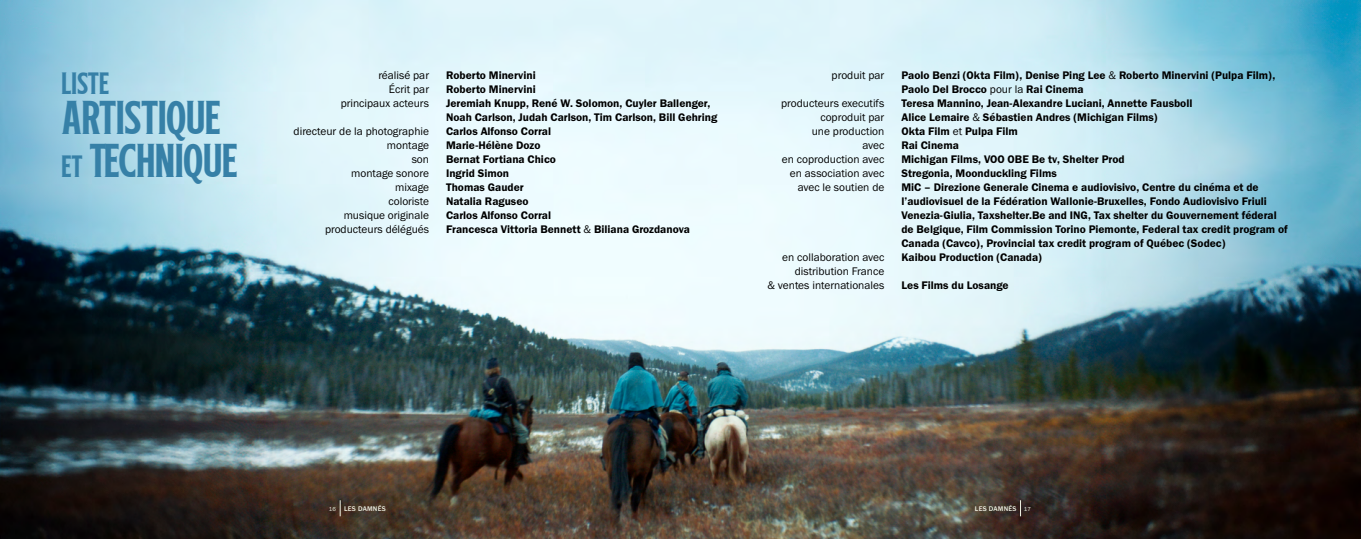
<style>
.page{position:relative;width:1361px;height:539px;background:#fff}
.page>*{position:absolute;margin:0;border:0;box-sizing:border-box;transform-origin:0 0}
.t1{font:44.2px/43.1px "Melvins One";color:#3680a7}
.t2{font:28.7px "Melvins One";color:#3680a7}
.t3{font:11.4px/14px "Franklin Gothic URW Dem";color:#000}
.t4{font:11.4px/14px "Franklin Gothic URW Boo";color:#000;text-align:right}
.t5{font:500 7px "Franklin Gothic URW";letter-spacing:.03em;color:#f1f3e5}
.s1{font-size:28.7px}
.s2{font-family:"Franklin Gothic URW Boo"}
.s3{font-family:"Franklin Gothic URW Boo";font-weight:400;font-size:6px}
</style>
<div class="page">
<img style="left:0;top:0;width:1361px;height:539px">
<svg style="left:340px;top:500px;width:1px;height:16px"></svg>
<svg style="left:1020px;top:500px;width:1px;height:16px"></svg>
<h2 class="t2" style="left:62px;top:72px;width:49px">LISTE</h2>
<h1 class="t1" style="left:62px;top:99px;width:177px">ARTISTIQUE<br><span class="s1">ET</span> TECHNIQUE</h1>
<p class="t4" style="left:341px;top:68px;width:90px">réalisé par<br>Écrit par principaux acteurs</p>
<p class="t4" style="left:294px;top:124px;width:137px">directeur de la photographie montage<br>son<br>montage sonore<br>mixage<br>coloriste<br>musique originale producteurs délégués</p>
<p class="t3" style="left:446px;top:68px;width:273px">Roberto Minervini<br>Roberto Minervini<br>Jeremiah Knupp, René W. Solomon, Cuyler Ballenger,<br>Noah Carlson, Judah Carlson, Tim Carlson, Bill Gehring<br>Carlos Alfonso Corral<br>Marie-Hélène Dozo<br>Bernat Fortiana Chico<br>Ingrid Simon<br>Thomas Gauder<br>Natalia Raguseo<br>Carlos Alfonso Corral<br>Francesca Vittoria Bennett <span class="s2">&amp;</span> Biliana Grozdanova</p>
<p class="t4" style="left:831px;top:68px;width:54px">produit par</p>
<p class="t4" style="left:781px;top:96px;width:105px">producteurs executifs coproduit par<br>une production<br>avec<br>en coproduction avec en association avec avec le soutien de</p>
<p class="t4" style="left:767px;top:250px;width:118px">en collaboration avec distribution France<br>&amp; ventes internationales</p>
<p class="t3" style="left:901px;top:68px;width:388px">Paolo Benzi (Okta Film), Denise Ping Lee <span class="s2">&amp;</span> Roberto Minervini (Pulpa Film), Paolo Del Brocco <span class="s2">pour la</span> Rai Cinema<br>Teresa Mannino, Jean-Alexandre Luciani, Annette Fausboll<br>Alice Lemaire <span class="s2">&amp;</span> Sébastien Andres (Michigan Films)<br>Okta Film <span class="s2">et</span> Pulpa Film<br>Rai Cinema<br>Michigan Films, VOO OBE Be tv, Shelter Prod<br>Stregonia, Moonduckling Films<br>MiC – Direzione Generale Cinema e audiovisivo, Centre du cinéma et de l’audiovisuel de la Fédération Wallonie-Bruxelles, Fondo Audiovisivo Friuli Venezia-Giulia, Taxshelter.Be and ING, Tax shelter du Gouvernement féderal de Belgique, Film Commission Torino Piemonte, Federal tax credit program of Canada (Cavco), Provincial tax credit program of Québec (Sodec)<br>Kaibou Production (Canada)</p>
<p class="t3" style="left:901px;top:278px;width:109px">Les Films du Losange</p>
<p class="t5" style="left:329px;top:504px;width:58px"><span class="s3">16</span> LES DAMNÉS</p>
<p class="t5" style="left:975px;top:504px;width:58px">LES DAMNÉS <span class="s3">17</span></p>
</div>
